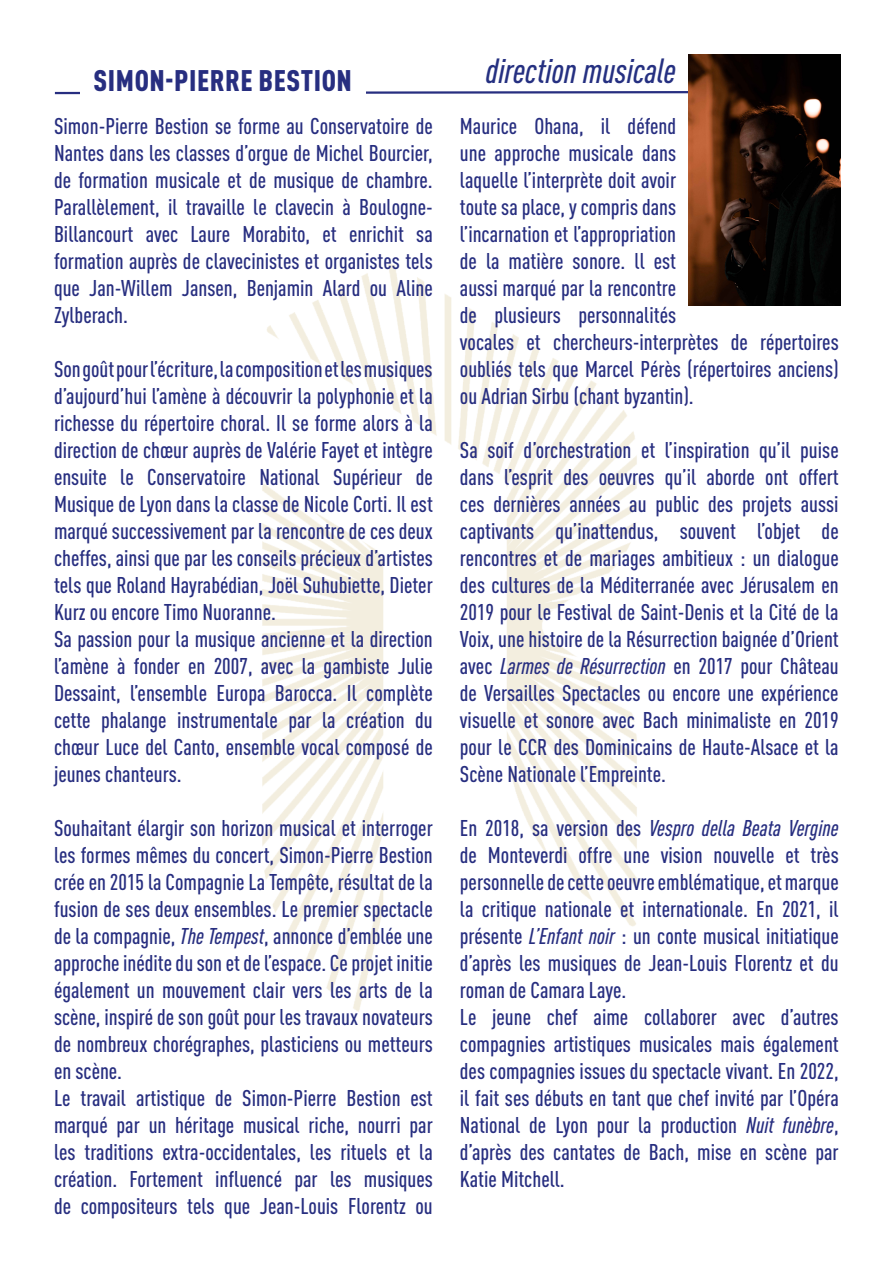
<style>
.page{position:relative;width:893px;height:1263px;background:#fff}
.page>*{position:absolute;margin:0;border:0;box-sizing:border-box;transform-origin:0 0}
.t1{font:italic 500 condensed 34.5px "DIN Pro";color:#253081}
.t2{font:900 29.4px "DIN Pro";letter-spacing:.02em;color:#272e80}
.t3{font:500 condensed 22.5px/27px "DIN Pro";color:#272e80}
.s1{font-style:italic}
</style>
<div class="page">
<img style="left:262px;top:111px;width:579px;height:901px">
<svg style="left:54px;top:90px;width:787px;height:5px"></svg>
<div style="left:80px;top:68px;width:286px;height:31px;background:#fff"></div>
<img style="left:689px;top:54px;width:151px;height:252px">
<h2 class="t2" style="left:94px;top:58px;width:260px">SIMON-PIERRE BESTION</h2>
<h1 class="t1" style="left:486px;top:46px;width:192px">direction musicale</h1>
<p class="t3" style="left:54px;top:110px;width:380px;text-align:justify">Simon-Pierre Bestion se forme au Conservatoire de Nantes dans les classes d’orgue de Michel Bourcier, de formation musicale et de musique de chambre.<br>Parallèlement, il travaille le clavecin à Boulogne-Billancourt avec Laure Morabito, et enrichit sa formation auprès de clavecinistes et organistes tels que Jan-Willem Jansen, Benjamin Alard ou Aline Zylberach.</p>
<p class="t3" style="left:54px;top:353px;width:380px">Son goût pour l’écriture, la composition et les musiques d’aujourd’hui l’amène à découvrir la polyphonie et la richesse du répertoire choral. Il se forme alors à la direction de chœur auprès de Valérie Fayet et intègre ensuite le Conservatoire National Supérieur de Musique de Lyon dans la classe de Nicole Corti. Il est marqué successivement par la rencontre de ces deux cheffes, ainsi que par les conseils précieux d’artistes tels que Roland Hayrabédian, Joël Suhubiette, Dieter Kurz ou encore Timo Nuoranne.<br>Sa passion pour la musique ancienne et la direction l’amène à fonder en 2007, avec la gambiste Julie Dessaint, l’ensemble Europa Barocca. Il complète cette phalange instrumentale par la création du chœur Luce del Canto, ensemble vocal composé de jeunes chanteurs.</p>
<p class="t3" style="left:54px;top:812px;width:380px">Souhaitant élargir son horizon musical et interroger les formes mêmes du concert, Simon-Pierre Bestion crée en 2015 la Compagnie La Tempête, résultat de la fusion de ses deux ensembles. Le premier spectacle de la compagnie, <span class="s1">The Tempest</span>, annonce d’emblée une approche inédite du son et de l’espace. Ce projet initie également un mouvement clair vers les arts de la scène, inspiré de son goût pour les travaux novateurs de nombreux chorégraphes, plasticiens ou metteurs en scène.<br>Le travail artistique de Simon-Pierre Bestion est marqué par un héritage musical riche, nourri par les traditions extra-occidentales, les rituels et la création. Fortement influencé par les musiques de compositeurs tels que Jean-Louis Florentz ou</p>
<p class="t3" style="left:460px;top:110px;width:380px">Maurice Ohana, il défend<br>une approche musicale dans<br>laquelle l’interprète doit avoir<br>toute sa place, y compris dans<br>l’incarnation et l’appropriation<br>de la matière sonore. ll est<br>aussi marqué par la rencontre<br>de plusieurs personnalités<br>vocales et chercheurs-interprètes de répertoires oubliés tels que Marcel Pérès (répertoires anciens) ou Adrian Sirbu (chant byzantin).</p>
<p class="t3" style="left:460px;top:434px;width:380px;text-align:justify">Sa soif d’orchestration et l’inspiration qu’il puise dans l’esprit des oeuvres qu’il aborde ont offert ces dernières années au public des projets aussi captivants qu’inattendus, souvent l’objet de rencontres et de mariages ambitieux : un dialogue des cultures de la Méditerranée avec Jérusalem en 2019 pour le Festival de Saint-Denis et la Cité de la Voix, une histoire de la Résurrection baignée d’Orient avec <span class="s1">Larmes de Résurrection</span> en 2017 pour Château de Versailles Spectacles ou encore une expérience visuelle et sonore avec Bach minimaliste en 2019 pour le CCR des Dominicains de Haute-Alsace et la Scène Nationale l’Empreinte.</p>
<p class="t3" style="left:460px;top:812px;width:380px">En 2018, sa version des <span class="s1">Vespro della Beata Vergine </span>de Monteverdi offre une vision nouvelle et très personnelle de cette oeuvre emblématique, et marque la critique nationale et internationale. En 2021, il présente <span class="s1">L’Enfant noir</span> : un conte musical initiatique d’après les musiques de Jean-Louis Florentz et du roman de Camara Laye.<br>Le jeune chef aime collaborer avec d’autres compagnies artistiques musicales mais également des compagnies issues du spectacle vivant. En 2022, il fait ses débuts en tant que chef invité par l’Opéra National de Lyon pour la production <span class="s1">Nuit funèbre</span>, d’après des cantates de Bach, mise en scène par Katie Mitchell.</p>
</div>
